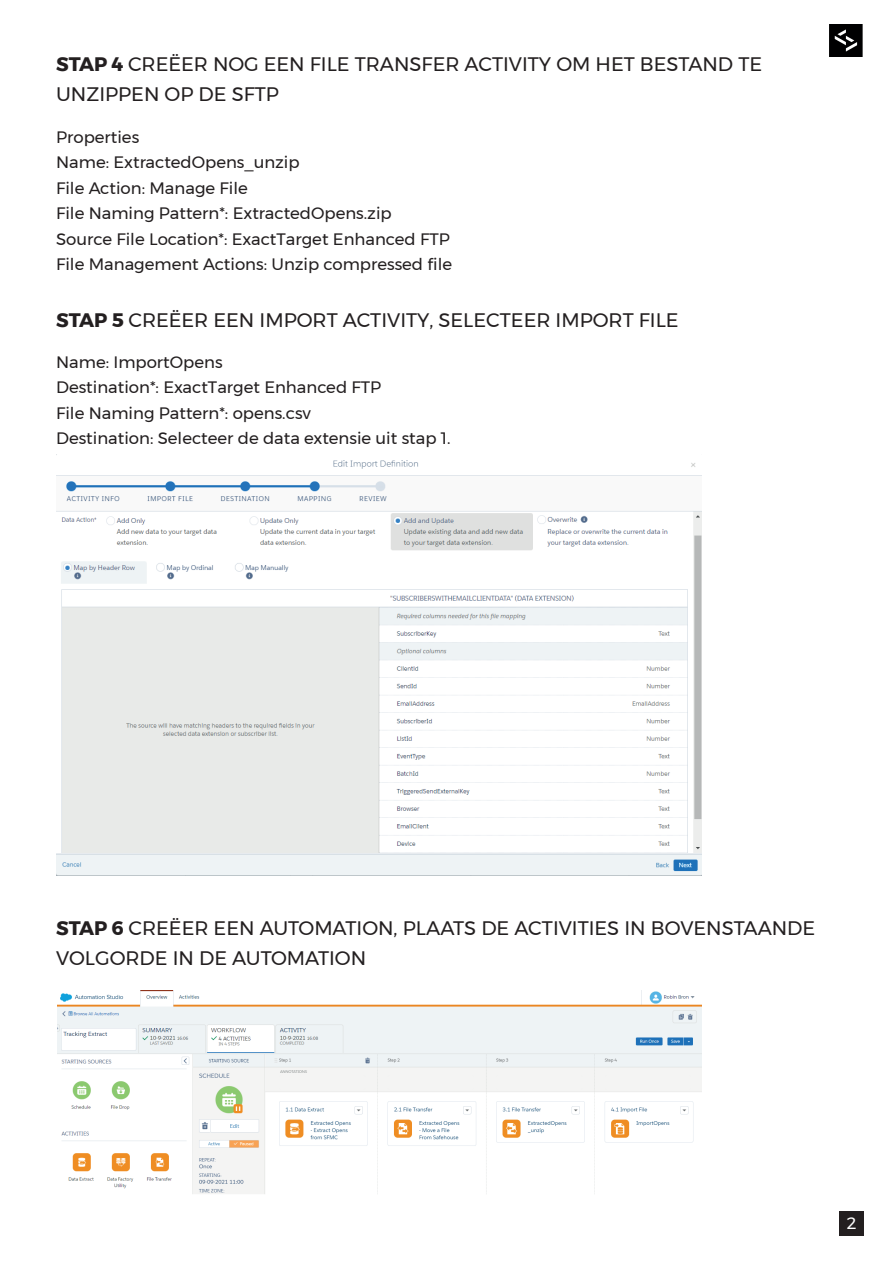
<style>
.page{position:relative;width:893px;height:1263px;background:#fff}
.page>*{position:absolute;margin:0;border:0;box-sizing:border-box;transform-origin:0 0}
.t1{font:19.5px/30px "Montserrat";color:#231f20}
.t2{font:16.5px/25.5px "Montserrat";color:#231f20}
.t3{font:16.5px "Montserrat";color:#fff}
.s1{font-weight:700}
</style>
<div class="page">
<img style="left:58px;top:990px;width:643px;height:204px">
<div style="left:839px;top:1211px;width:24px;height:24px;background:#231f20"></div>
<img style="left:56px;top:454px;width:645px;height:421px">
<img style="left:830px;top:24px;width:33px;height:33px">
<p class="t1" style="left:56px;top:49px;width:707px"><span class="s1">STAP 4</span> CREËER NOG EEN FILE TRANSFER ACTIVITY OM HET BESTAND TE<br>UNZIPPEN OP DE SFTP</p>
<p class="t2" style="left:56px;top:124px;width:397px">Properties<br>Name: ExtractedOpens_unzip<br>File Action: Manage File<br>File Naming Pattern*: ExtractedOpens.zip<br>Source File Location*: ExactTarget Enhanced FTP File Management Actions: Unzip compressed file</p>
<p class="t1" style="left:56px;top:304px;width:624px"><span class="s1">STAP 5</span> CREËER EEN IMPORT ACTIVITY, SELECTEER IMPORT FILE</p>
<p class="t2" style="left:56px;top:349px;width:396px">Name: ImportOpens<br>Destination*: ExactTarget Enhanced FTP<br>File Naming Pattern*: opens.csv<br>Destination: Selecteer de data extensie uit stap 1.</p>
<p class="t1" style="left:56px;top:913px;width:761px"><span class="s1">STAP 6</span> CREËER EEN AUTOMATION, PLAATS DE ACTIVITIES IN BOVENSTAANDE<br>VOLGORDE IN DE AUTOMATION</p>
<p class="t3" style="left:847px;top:1210px;width:11px">2</p>
</div>
